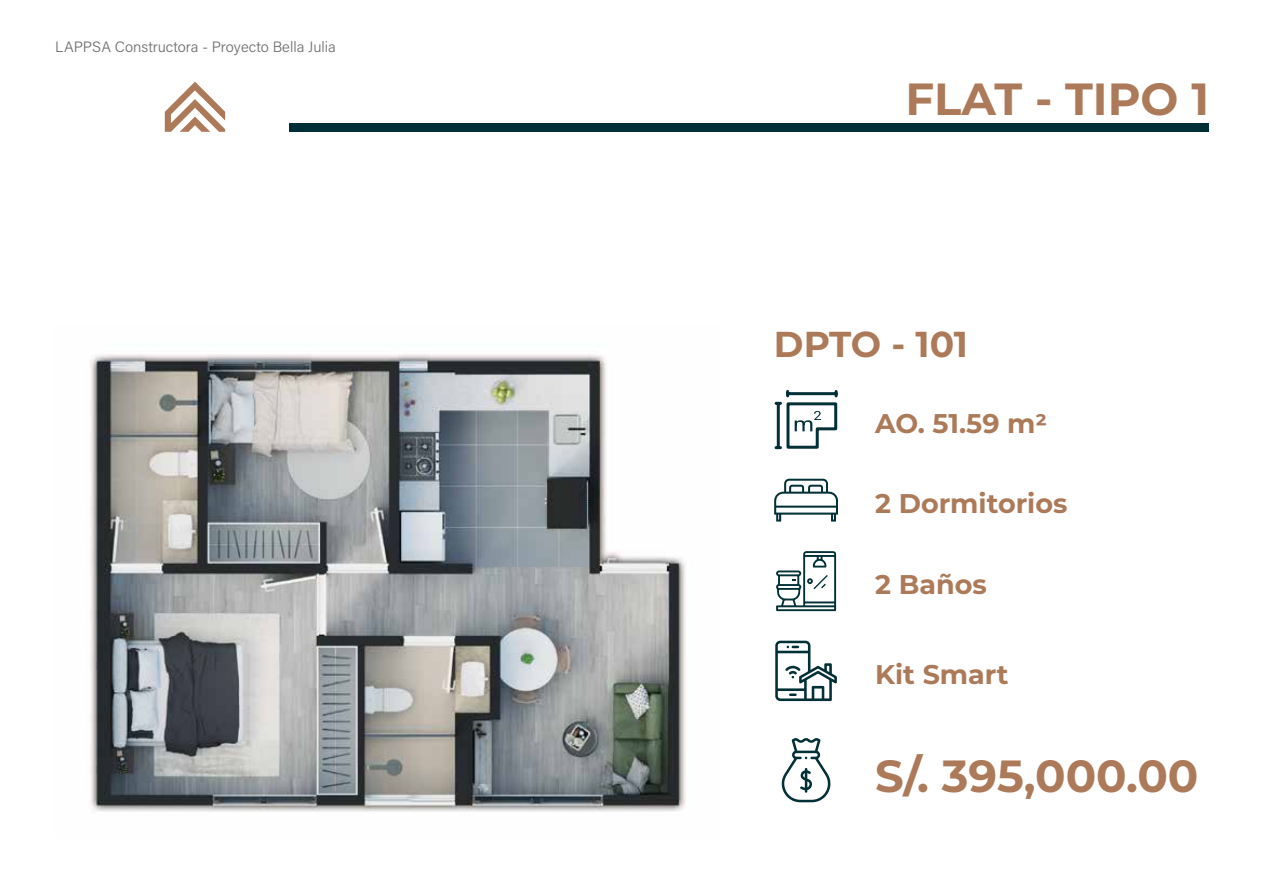
<style>
.page{position:relative;width:1263px;height:893px;background:#fff}
.page>*{position:absolute;margin:0;border:0;box-sizing:border-box;transform-origin:0 0}
.t1{font:700 45px "Montserrat";color:#ad7a59}
.t2{font:700 36px "Montserrat";letter-spacing:-.005em;color:#ad7a59}
.t3{font:700 27px "Montserrat";color:#ad7a59}
.t4{font:15px "Acumin Variable Concept";color:#706f6f}
</style>
<div class="page">
<svg style="left:165px;top:82px;width:60px;height:50px"></svg>
<img style="left:90px;top:354px;width:596px;height:458px">
<div style="left:289px;top:124px;width:920px;height:8px;background:#003036"></div>
<svg style="left:776px;top:391px;width:62px;height:59px"></svg>
<svg style="left:774px;top:479px;width:64px;height:43px"></svg>
<svg style="left:776px;top:551px;width:60px;height:60px"></svg>
<svg style="left:775px;top:641px;width:62px;height:60px"></svg>
<svg style="left:781px;top:738px;width:50px;height:64px"></svg>
<p class="t4" style="left:55px;top:37px;width:282px">LAPPSA Constructora - Proyecto Bella Julia</p>
<h1 class="t1" style="left:905px;top:69px;width:305px">FLAT - TIPO 1</h1>
<h2 class="t2" style="left:774px;top:320px;width:196px">DPTO - 101</h2>
<h3 class="t3" style="left:875px;top:405px;width:173px">AO. 51.59 m2</h3>
<h3 class="t3" style="left:875px;top:486px;width:194px">2 Dormitorios</h3>
<h3 class="t3" style="left:875px;top:567px;width:113px">2 Baños</h3>
<h3 class="t3" style="left:875px;top:656px;width:135px">Kit Smart</h3>
<h1 class="t1" style="left:875px;top:746px;width:325px">S/. 395,000.00</h1>
</div>
